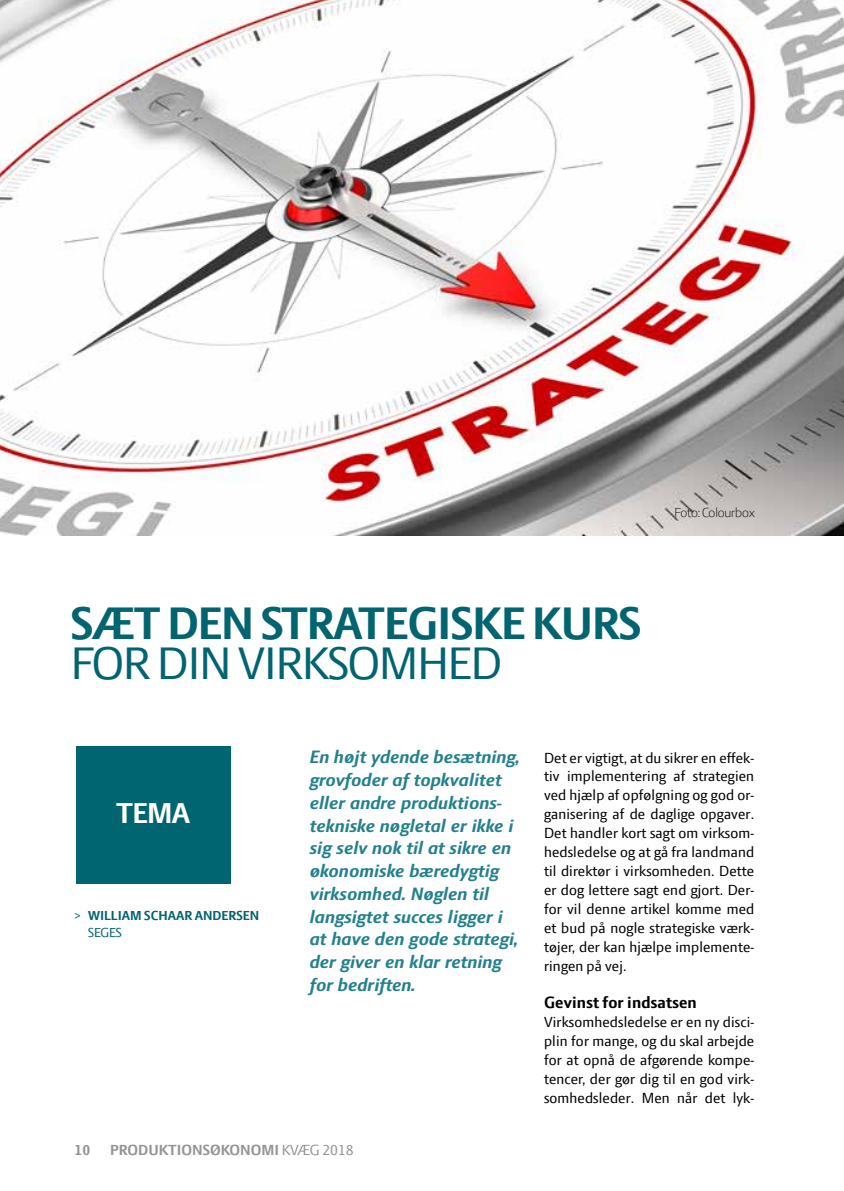
<style>
.page{position:relative;width:844px;height:1191px;background:#fff}
.page>*{position:absolute;margin:0;border:0;box-sizing:border-box;transform-origin:0 0}
.t1{font:700 49px "LF Press Sans";letter-spacing:-.02em;color:#006471}
.t2{font:49px "LF Press Sans";letter-spacing:-.02em;color:#006471}
.t3{font:700 30.8px "LF Press Sans";color:#fff}
.t4{font:italic 700 19.25px/22.8px "LF Press Sans";color:#23818e}
.t5{font:700 17.5px "LF Press Sans";letter-spacing:.01em;color:#000}
.t6{font:15.75px/18.9px "LF Press Sans";letter-spacing:.01em;color:#000;text-align:justify}
.t7{font:700 15.75px "LF Press Sans";color:#939598}
.t8{font:700 14px/17.5px "LF Press Sans";color:#006471}
.t9{font:300 14px "LF Press Sans";letter-spacing:-.01em;color:#000}
.s1{font-weight:400}
</style>
<div class="page">
<img style="left:0;top:0;width:843px;height:535px">
<div style="left:76px;top:746px;width:154px;height:138px;background:#006471"></div>
<p class="t9" style="left:674px;top:504px;width:82px">Foto: Colourbox</p>
<h1 class="t1" style="left:71px;top:595px;width:572px">SÆT DEN STRATEGISKE KURS</h1>
<h1 class="t2" style="left:71px;top:634px;width:432px">FOR DIN VIRKSOMHED</h1>
<h2 class="t3" style="left:116px;top:795px;width:76px">TEMA</h2>
<p class="t8" style="left:88px;top:906px;width:173px;text-indent:-14px"><span class="s1">&gt;</span> WILLIAM SCHAAR ANDERSEN<br><span class="s1">SEGES</span></p>
<p class="t4" style="left:309px;top:745px;width:211px">En højt ydende besætning, grovfoder af topkvalitet eller andre produktions&shy;tekniske nøgletal er ikke i sig selv nok til at sikre en økonomiske bæredygtig virksomhed. Nøglen til langsigtet succes ligger i at have den gode strategi, der giver en klar retning for bedriften.</p>
<p class="t7" style="left:74px;top:1141px;width:17px">10</p>
<p class="t7" style="left:110px;top:1141px;width:245px">PRODUKTIONSØKONOMI <span class="s1">KVÆG 2018</span></p>
<p class="t6" style="left:544px;top:747px;width:212px">Det er vigtigt, at du sikrer en effek&shy;tiv implementering af strategien ved hjælp af opfølgning og god or&shy;ganisering af de daglige opgaver.<br>Det handler kort sagt om virksom&shy;hedsledelse og at gå fra landmand til direktør i virksomheden. Dette er dog lettere sagt end gjort. Der&shy;for vil denne artikel komme med et bud på nogle strategiske værk&shy;tøjer, der kan hjælpe implemente&shy;ringen på vej.</p>
<p class="t5" style="left:544px;top:992px;width:154px">Gevinst for indsatsen</p>
<p class="t6" style="left:544px;top:1012px;width:212px">Virksomhedsledelse er en ny disci&shy;plin for mange, og du skal arbejde for at opnå de afgørende kompe&shy;tencer, der gør dig til en god virk&shy;somhedsleder. Men når det lyk-</p>
</div>
